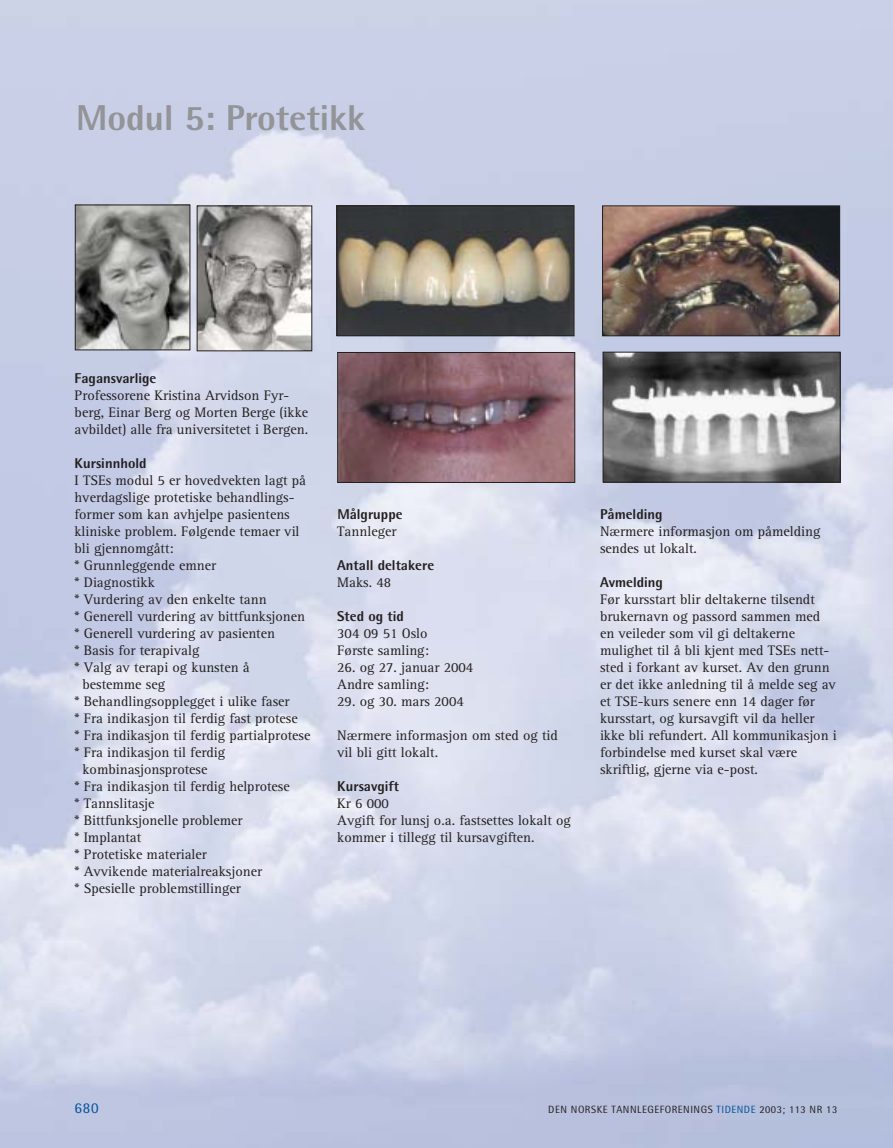
<style>
.page{position:relative;width:893px;height:1148px;background:#fff}
.page>*{position:absolute;margin:0;border:0;box-sizing:border-box;transform-origin:0 0}
.t1{font:800 36px "Rotis Semi Sans";color:#939497}
.t2{font:15px "Rotis Semi Sans";color:#00529b}
.t3{font:14.25px/17px "Rotis Serif";color:#231f1f}
.t4{font:800 14.25px "Rotis Semi Sans";color:#231f1f}
.t5{font:10.5px "Rotis Semi Sans";letter-spacing:.05em;color:#231f1f}
.s1{color:#00529b}
</style>
<div class="page">
<img style="left:0;top:0;width:892px;height:1147px">
<img style="left:77px;top:207px;width:111px;height:141px">
<div style="left:75px;top:205px;width:115px;height:145px;border:1px solid #231f1f"></div>
<img style="left:199px;top:208px;width:111px;height:141px">
<div style="left:197px;top:206px;width:115px;height:145px;border:1px solid #231f1f"></div>
<img style="left:339px;top:208px;width:233px;height:126px">
<div style="left:337px;top:206px;width:237px;height:130px;border:1px solid #231f1f"></div>
<img style="left:604px;top:208px;width:233px;height:126px">
<div style="left:602px;top:206px;width:237px;height:130px;border:1px solid #231f1f"></div>
<img style="left:339px;top:354px;width:234px;height:126px">
<div style="left:337px;top:352px;width:238px;height:130px;border:1px solid #231f1f"></div>
<img style="left:605px;top:354px;width:233px;height:126px">
<div style="left:603px;top:352px;width:237px;height:130px;border:1px solid #231f1f"></div>
<h1 class="t1" style="left:76px;top:105px;width:290px">Modul 5: Protetikk</h1>
<p class="t4" style="left:75px;top:373px;width:83px">Fagansvarlige</p>
<p class="t3" style="left:75px;top:388px;width:235px">Professorene Kristina Arvidson Fyr&shy;berg, Einar Berg og Morten Berge (ikke avbildet) alle fra universitetet i Bergen.</p>
<p class="t4" style="left:75px;top:458px;width:73px">Kursinnhold</p>
<p class="t3" style="left:75px;top:473px;width:233px">I TSEs modul 5 er hovedvekten lagt på</p>
<p class="t3" style="left:75px;top:490px;width:221px">hverdagslige protetiske behandlings-</p>
<p class="t3" style="left:74px;top:507px;width:217px">former som kan avhjelpe pasientens</p>
<p class="t3" style="left:74px;top:524px;width:226px">kliniske problem. Følgende temaer vil</p>
<p class="t3" style="left:74px;top:541px;width:101px">bli gjennomgått:</p>
<p class="t3" style="left:74px;top:558px;width:143px">* Grunnleggende emner</p>
<p class="t3" style="left:74px;top:575px;width:82px">* Diagnostikk</p>
<p class="t3" style="left:74px;top:592px;width:194px">* Vurdering av den enkelte tann</p>
<p class="t3" style="left:74px;top:609px;width:232px">* Generell vurdering av bittfunksjonen</p>
<p class="t3" style="left:74px;top:626px;width:202px">* Generell vurdering av pasienten</p>
<p class="t3" style="left:74px;top:643px;width:126px">* Basis for terapivalg</p>
<p class="t3" style="left:74px;top:660px;width:177px">* Valg av terapi og kunsten å</p>
<p class="t3" style="left:82px;top:677px;width:84px">bestemme seg</p>
<p class="t3" style="left:74px;top:694px;width:216px">* Behandlingsopplegget i ulike faser</p>
<p class="t3" style="left:74px;top:711px;width:225px">* Fra indikasjon til ferdig fast protese</p>
<p class="t3" style="left:74px;top:728px;width:237px">* Fra indikasjon til ferdig partialprotese</p>
<p class="t3" style="left:74px;top:745px;width:152px">* Fra indikasjon til ferdig</p>
<p class="t3" style="left:82px;top:762px;width:126px">kombinasjonsprotese</p>
<p class="t3" style="left:74px;top:779px;width:217px">* Fra indikasjon til ferdig helprotese</p>
<p class="t3" style="left:74px;top:796px;width:82px">* Tannslitasje</p>
<p class="t3" style="left:74px;top:813px;width:169px">* Bittfunksjonelle problemer</p>
<p class="t3" style="left:74px;top:830px;width:68px">* Implantat</p>
<p class="t3" style="left:74px;top:847px;width:134px">* Protetiske materialer</p>
<p class="t3" style="left:74px;top:864px;width:189px">* Avvikende materialreaksjoner</p>
<p class="t3" style="left:74px;top:881px;width:168px">* Spesielle problemstillinger</p>
<p class="t4" style="left:337px;top:509px;width:67px">Målgruppe</p>
<p class="t3" style="left:337px;top:524px;width:61px">Tannleger</p>
<p class="t4" style="left:337px;top:560px;width:98px">Antall deltakere</p>
<p class="t3" style="left:337px;top:575px;width:55px">Maks. 48</p>
<p class="t4" style="left:337px;top:611px;width:68px">Sted og tid</p>
<p class="t3" style="left:337px;top:626px;width:93px">304 09 51 Oslo<br>Første samling:</p>
<p class="t3" style="left:337px;top:660px;width:137px">26. og 27. januar 2004<br>Andre samling:</p>
<p class="t3" style="left:337px;top:694px;width:128px">29. og 30. mars 2004</p>
<p class="t3" style="left:337px;top:728px;width:222px">Nærmere informasjon om sted og tid vil bli gitt lokalt.</p>
<p class="t4" style="left:337px;top:781px;width:63px">Kursavgift</p>
<p class="t3" style="left:337px;top:796px;width:235px">Kr 6 000<br>Avgift for lunsj o.a. fastsettes lokalt og kommer i tillegg til kursavgiften.</p>
<p class="t4" style="left:600px;top:509px;width:64px">Påmelding</p>
<p class="t3" style="left:600px;top:524px;width:222px">Nærmere informasjon om påmelding sendes ut lokalt.</p>
<p class="t4" style="left:600px;top:577px;width:64px">Avmelding</p>
<p class="t3" style="left:600px;top:592px;width:238px">Før kursstart blir deltakerne tilsendt brukernavn og passord sammen med en veileder som vil gi deltakerne mulighet til å bli kjent med TSEs nett&shy;sted i forkant av kurset. Av den grunn er det ikke anledning til å melde seg av et TSE-kurs senere enn 14 dager før kursstart, og kursavgift vil da heller ikke bli refundert. All kommunikasjon i forbindelse med kurset skal være skriftlig, gjerne via e-post.</p>
<p class="t2" style="left:74px;top:1102px;width:26px">680</p>
<p class="t5" style="left:548px;top:1105px;width:290px">DEN NORSKE TANNLEGEFORENINGS <span class="s1">TIDENDE</span> 2003; 113 NR 13</p>
</div>
